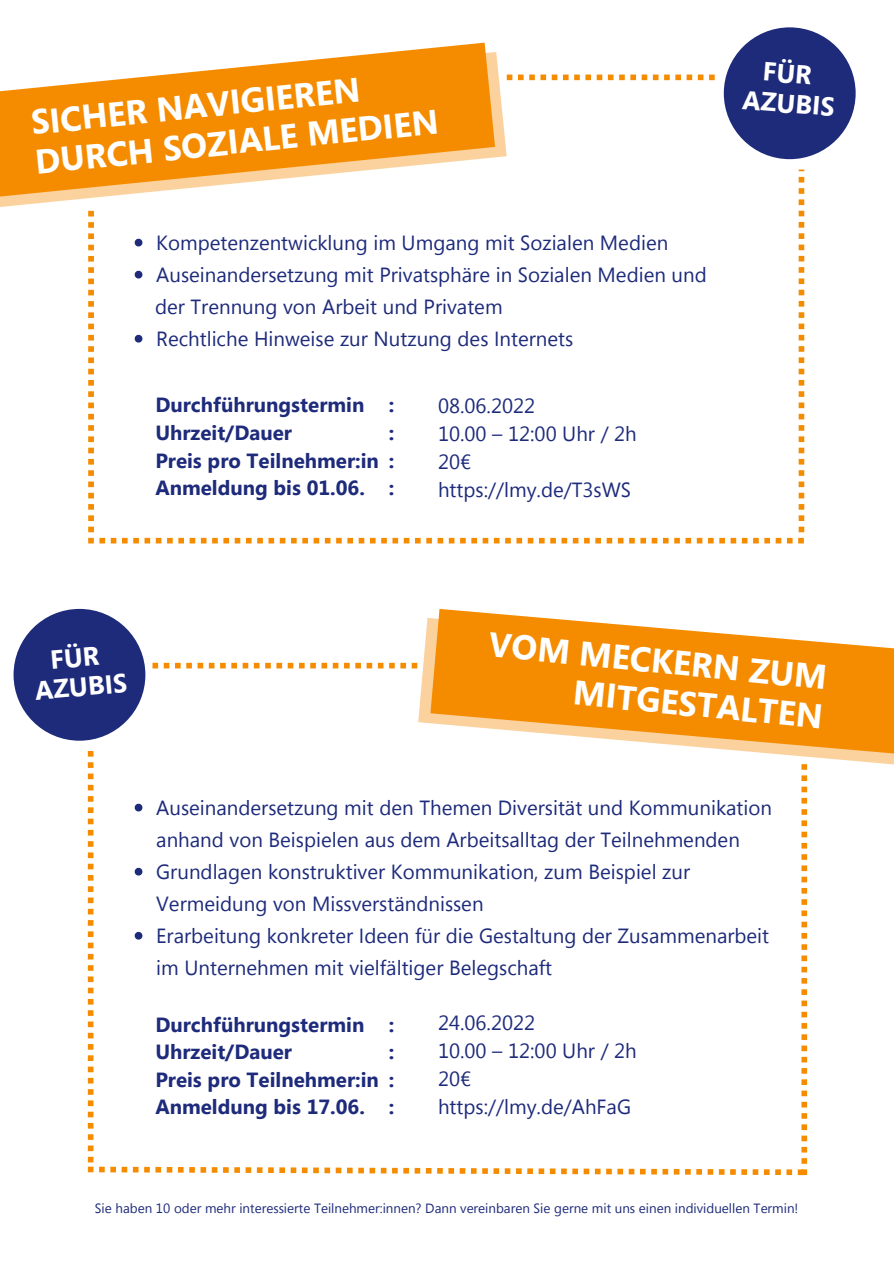
<style>
.page{position:relative;width:894px;height:1264px;background:#fff}
.page>*{position:absolute;margin:0;border:0;box-sizing:border-box;transform-origin:0 0}
.t1{font:700 34.05px "Segoe UI";color:#fff}
.t2{font:700 26.1px "Segoe UI";color:#fff}
.t3{font:20.4px/32px "Segoe UI";color:#1e2b7b}
.t4{font:700 20.4px "Segoe UI";color:#1e2b7b}
.t5{font:13.35px "Segoe UI";color:#1e2b7b}
</style>
<div class="page">
<svg style="left:88px;top:222px;width:6px;height:310px"></svg>
<svg style="left:88px;top:538px;width:715px;height:5px"></svg>
<svg style="left:506px;top:75px;width:208px;height:5px"></svg>
<svg style="left:152px;top:662px;width:265px;height:6px"></svg>
<svg style="left:798px;top:169px;width:6px;height:363px"></svg>
<svg style="left:88px;top:52px;width:418px;height:165px"></svg>
<svg style="left:418px;top:618px;width:475px;height:151px"></svg>
<svg style="left:0;top:43px;width:495px;height:165px;fill:#f58c00"></svg>
<svg style="left:430px;top:609px;width:463px;height:149px;fill:#f58c00"></svg>
<div style="left:723px;top:27px;width:132px;height:132px;background:#1e2b7b;border-radius:50%"></div>
<div style="left:14px;top:609px;width:131px;height:131px;background:#1e2b7b;border-radius:50%"></div>
<svg style="left:135px;top:239px;width:7px;height:7px"></svg>
<svg style="left:135px;top:271px;width:7px;height:7px"></svg>
<svg style="left:135px;top:335px;width:7px;height:7px"></svg>
<svg style="left:88px;top:751px;width:718px;height:424px"></svg>
<p class="t1" style="left:29px;top:98px;width:332px;rotate:-6deg">SICHER NAVIGIEREN</p>
<p class="t1" style="left:33px;top:138px;width:406px;rotate:-6deg">DURCH SOZIALE MEDIEN</p>
<p class="t3" style="left:156px;top:226px;width:513px">Kompetenzentwicklung im Umgang mit Sozialen Medien</p>
<p class="t3" style="left:156px;top:258px;width:552px">Auseinandersetzung mit Privatsphäre in Sozialen Medien und</p>
<p class="t3" style="left:155px;top:290px;width:349px">der Trennung von Arbeit und Privatem</p>
<p class="t3" style="left:156px;top:322px;width:418px">Rechtliche Hinweise zur Nutzung des Internets</p>
<p class="t4" style="left:155px;top:390px;width:210px">Durchführungstermin</p>
<p class="t4" style="left:155px;top:418px;width:138px">Uhrzeit/Dauer</p>
<p class="t4" style="left:155px;top:445px;width:225px">Preis pro Teilnehmer:in</p>
<p class="t4" style="left:155px;top:473px;width:211px">Anmeldung bis 01.06.</p>
<p class="t4" style="left:389px;top:390px;width:7px">:</p>
<p class="t4" style="left:389px;top:418px;width:7px">:</p>
<p class="t4" style="left:389px;top:445px;width:7px">:</p>
<p class="t4" style="left:389px;top:473px;width:7px">:</p>
<p class="t3" style="left:438px;top:389px;width:99px">08.06.2022</p>
<p class="t3" style="left:438px;top:417px;width:200px">10.00 – 12:00 Uhr / 2h</p>
<p class="t3" style="left:438px;top:445px;width:35px">20€</p>
<p class="t3" style="left:438px;top:473px;width:194px">https://lmy.de/T3sWS</p>
<p class="t2" style="left:744px;top:80px;width:94px;rotate:5deg">AZUBIS</p>
<p class="t2" style="left:33px;top:672px;width:94px;rotate:-5deg">AZUBIS</p>
<p class="t1" style="left:492px;top:618px;width:341px;rotate:6deg">VOM MECKERN ZUM</p>
<p class="t1" style="left:576px;top:667px;width:252px;rotate:6deg">MITGESTALTEN</p>
<p class="t3" style="left:156px;top:790px;width:617px">Auseinandersetzung mit den Themen Diversität und Kommunikation anhand von Beispielen aus dem Arbeitsalltag der Teilnehmenden</p>
<p class="t3" style="left:156px;top:854px;width:535px">Grundlagen konstruktiver Kommunikation, zum Beispiel zur<br>Vermeidung von Missverständnissen</p>
<p class="t3" style="left:156px;top:918px;width:614px">Erarbeitung konkreter Ideen für die Gestaltung der Zusammenarbeit im Unternehmen mit vielfältiger Belegschaft</p>
<p class="t4" style="left:155px;top:1009px;width:210px">Durchführungstermin</p>
<p class="t4" style="left:155px;top:1037px;width:138px">Uhrzeit/Dauer</p>
<p class="t4" style="left:155px;top:1064px;width:225px">Preis pro Teilnehmer:in</p>
<p class="t4" style="left:155px;top:1092px;width:211px">Anmeldung bis 17.06.</p>
<p class="t4" style="left:389px;top:1009px;width:7px">:</p>
<p class="t4" style="left:389px;top:1037px;width:7px">:</p>
<p class="t4" style="left:389px;top:1064px;width:7px">:</p>
<p class="t4" style="left:389px;top:1092px;width:7px">:</p>
<p class="t3" style="left:438px;top:1005px;width:99px">24.06.2022</p>
<p class="t3" style="left:438px;top:1033px;width:200px">10.00 – 12:00 Uhr / 2h</p>
<p class="t3" style="left:438px;top:1061px;width:35px">20€</p>
<p class="t3" style="left:438px;top:1090px;width:194px">https://lmy.de/AhFaG</p>
<p class="t5" style="left:95px;top:1198px;width:704px">Sie haben 10 oder mehr interessierte Teilnehmer:innen? Dann vereinbaren Sie gerne mit uns einen individuellen Termin!</p>
</div>
